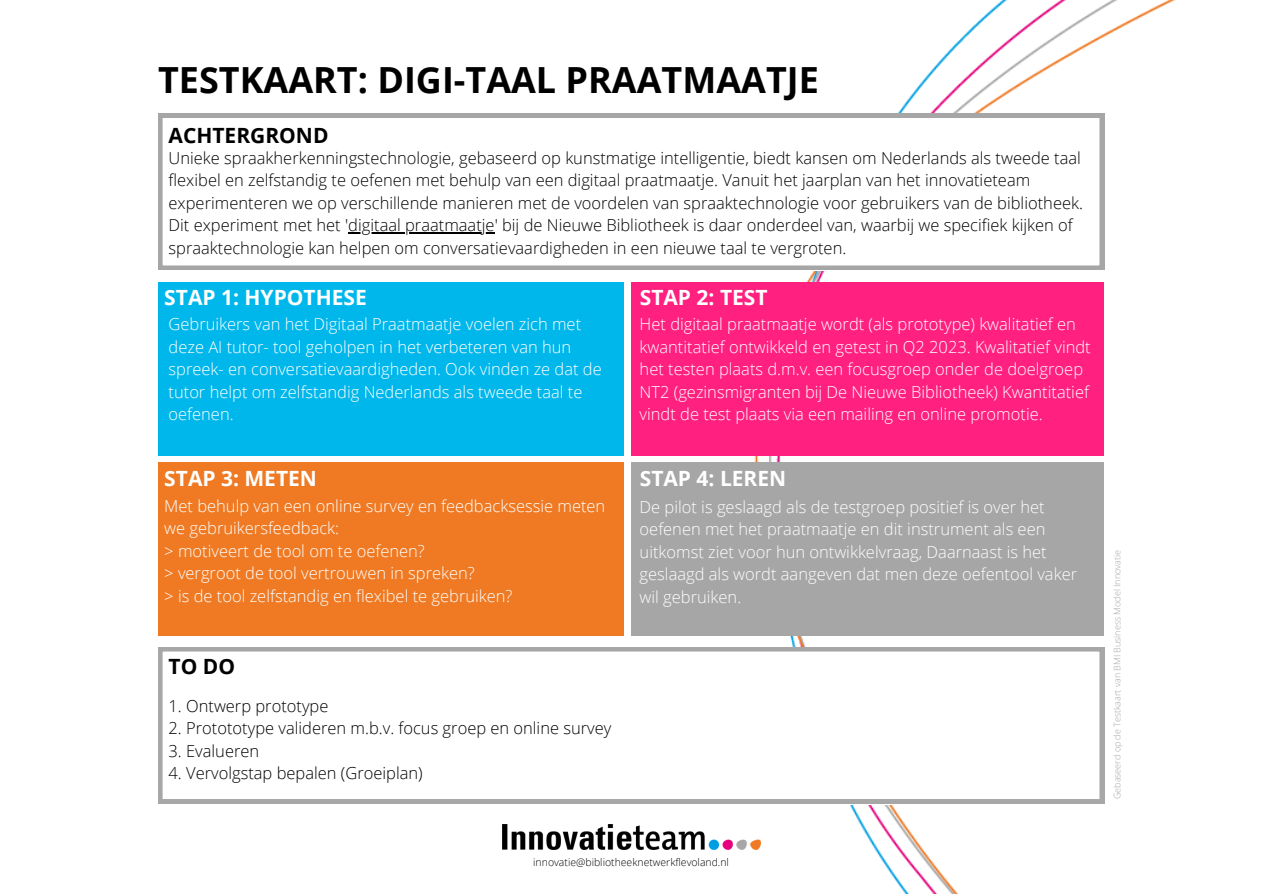
<style>
.page{position:relative;width:1263px;height:894px;background:#fff}
.page>*{position:absolute;margin:0;border:0;box-sizing:border-box;transform-origin:0 0}
.t1{font:700 36px "Open Sans";color:#000}
.t2{font:700 21px "Open Sans";color:#fff}
.t3{font:700 21px "Open Sans";color:#000}
.t4{font:300 16.5px/22.5px "Open Sans";color:#fff}
.t5{font:300 16.5px/22.5px "Open Sans";color:#000}
.t6{font:300 10.5px "Open Sans";color:#000}
.t7{font:300 9px "Open Sans";color:#a6a6a6}
</style>
<div class="page">
<img style="left:671px;top:0;width:505px;height:893px">
<svg style="left:158px;top:113px;width:946px;height:157px"></svg>
<div style="left:158px;top:282px;width:465px;height:173px;background:#00b7eb"></div>
<div style="left:631px;top:282px;width:473px;height:173px;background:#ff2080"></div>
<div style="left:158px;top:462px;width:465px;height:173px;background:#ef7a23"></div>
<div style="left:631px;top:462px;width:473px;height:173px;background:#a6a6a6"></div>
<img style="left:502px;top:823px;width:259px;height:26px">
<svg style="left:158px;top:647px;width:946px;height:156px"></svg>
<hr style="left:348px;top:232px;width:147px;height:1px;background:#000">
<p class="t1" style="left:158px;top:55px;width:662px">TESTKAART: DIGI-TAAL PRAATMAATJE</p>
<p class="t3" style="left:169px;top:120px;width:161px">ACHTERGROND</p>
<p class="t5" style="left:169px;top:146px;width:916px">Unieke spraakherkenningstechnologie, gebaseerd op kunstmatige intelligentie, biedt kansen om Nederlands als tweede taal flexibel en zelfstandig te oefenen met behulp van een digitaal praatmaatje. Vanuit het jaarplan van het innovatieteam experimenteren we op verschillende manieren met de voordelen van spraaktechnologie voor gebruikers van de bibliotheek.<br>Dit experiment met het 'digitaal praatmaatje' bij de Nieuwe Bibliotheek is daar onderdeel van, waarbij we specifiek kijken of spraaktechnologie kan helpen om conversatievaardigheden in een nieuwe taal te vergroten.</p>
<p class="t2" style="left:164px;top:283px;width:204px">STAP 1: HYPOTHESE</p>
<p class="t2" style="left:640px;top:283px;width:129px">STAP 2: TEST</p>
<p class="t4" style="left:169px;top:312px;width:435px">Gebruikers van het Digitaal Praatmaatje voelen zich met deze AI tutor- tool geholpen in het verbeteren van hun spreek- en conversatievaardigheden. Ook vinden ze dat de tutor helpt om zelfstandig Nederlands als tweede taal te oefenen.</p>
<p class="t4" style="left:640px;top:312px;width:453px">Het digitaal praatmaatje wordt (als prototype) kwalitatief en kwantitatief ontwikkeld en getest in Q2 2023. Kwalitatief vindt het testen plaats d.m.v. een focusgroep onder de doelgroep NT2 (gezinsmigranten bij De Nieuwe Bibliotheek) Kwantitatief vindt de test plaats via een mailing en online promotie.</p>
<p class="t2" style="left:164px;top:463px;width:154px">STAP 3: METEN</p>
<p class="t2" style="left:640px;top:463px;width:148px">STAP 4: LEREN</p>
<p class="t4" style="left:164px;top:494px;width:443px">Met behulp van een online survey en feedbacksessie meten we gebruikersfeedback:</p>
<p class="t4" style="left:164px;top:539px;width:262px">&gt; motiveert de tool om te oefenen?</p>
<p class="t4" style="left:164px;top:561px;width:312px">&gt; vergroot de tool vertrouwen in spreken?</p>
<p class="t4" style="left:164px;top:584px;width:350px">&gt; is de tool zelfstandig en flexibel te gebruiken?</p>
<p class="t3" style="left:169px;top:651px;width:68px">TO DO</p>
<p class="t5" style="left:169px;top:694px;width:161px">1. Ontwerp prototype</p>
<p class="t5" style="left:169px;top:716px;width:444px">2. Protototype valideren m.b.v. focus groep en online survey</p>
<p class="t5" style="left:169px;top:739px;width:92px">3. Evalueren</p>
<p class="t5" style="left:169px;top:761px;width:256px">4. Vervolgstap bepalen (Groeiplan)</p>
<p class="t4" style="left:640px;top:494px;width:439px">De pilot is geslaagd als de testgroep positief is over het oefenen met het praatmaatje en dit instrument als een uitkomst ziet voor hun ontwikkelvraag, Daarnaast is het geslaagd als wordt aangeven dat men deze oefentool vaker wil gebruiken.</p>
<p class="t7" style="left:1111px;top:799px;width:251px;rotate:-90deg">Gebaseerd op de Testkaart van BMI Business Model Innovatie</p>
<p class="t6" style="left:533px;top:854px;width:197px">innovatie@bibliotheeknetwerkflevoland.nl</p>
</div>
